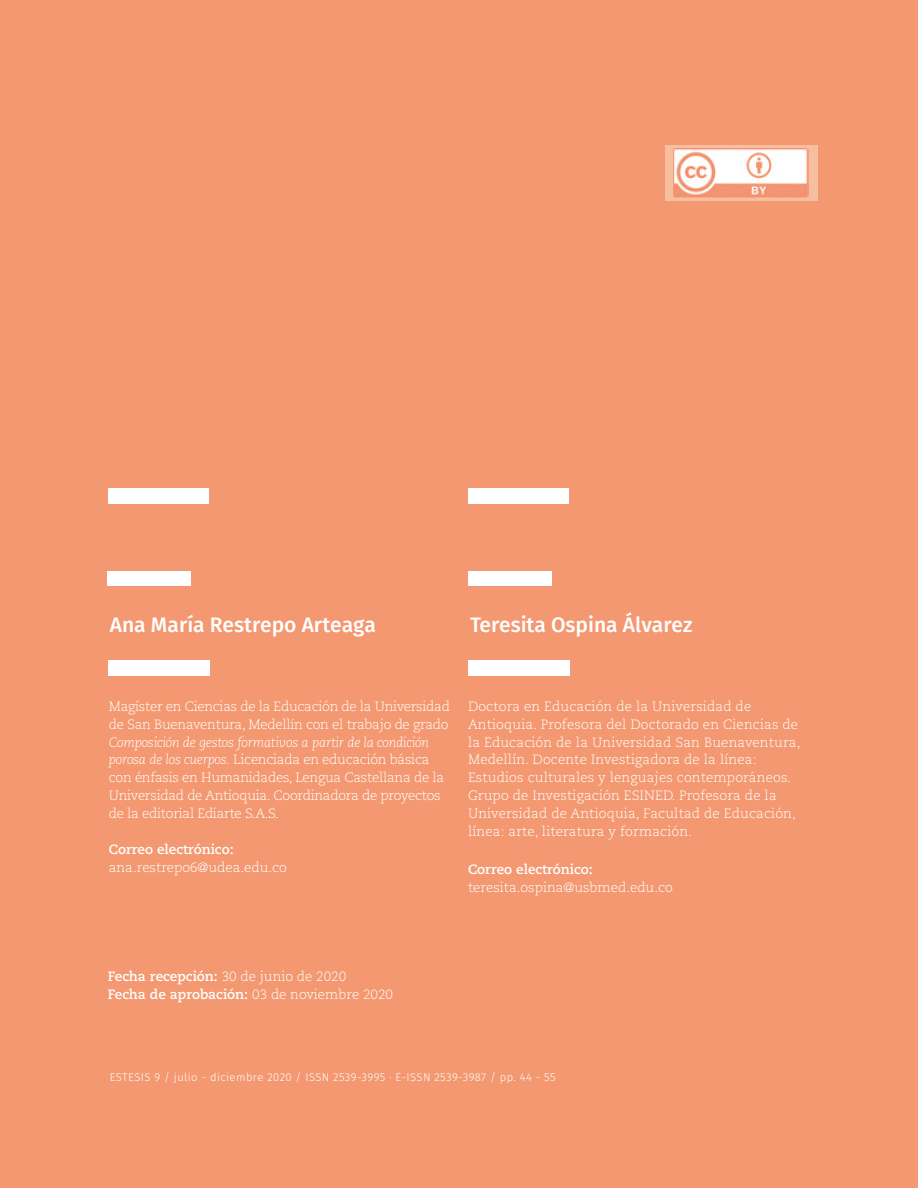
<style>
.page{position:relative;width:918px;height:1188px;background:#f39870}
.page>*{position:absolute;margin:0;border:0;box-sizing:border-box;transform-origin:0 0}
.t1{font:500 21px "Fira Sans";color:#fff}
.t2{font:300 13.5px/18px "Caecilia LT Std";color:#fff}
.t3{font:300 13.5px/18px "Caecilia LT Std";letter-spacing:-.02em;color:#fff}
.t4{font:700 13.5px/18px "Caecilia LT Std";color:#fff}
.t5{font:300 11.25px "Fira Sans";letter-spacing:.035em;color:#fff}
.s1{font-style:italic}
.s2{font-weight:300}
</style>
<div class="page">
<svg style="left:665px;top:146px;width:153px;height:55px;background:#f7b899"></svg>
<div style="left:108px;top:661px;width:101px;height:15px;background:#fff"></div>
<div style="left:108px;top:488px;width:100px;height:16px;background:#fff"></div>
<div style="left:108px;top:572px;width:83px;height:14px;background:#fff"></div>
<div style="left:468px;top:661px;width:102px;height:15px;background:#fff"></div>
<div style="left:468px;top:488px;width:100px;height:16px;background:#fff"></div>
<div style="left:468px;top:572px;width:83px;height:14px;background:#fff"></div>
<img style="left:674px;top:149px;width:135px;height:48px">
<h1 class="t1" style="left:110px;top:608px;width:268px">Ana María Restrepo Arteaga</h1>
<h1 class="t1" style="left:470px;top:608px;width:224px">Teresita Ospina Álvarez</h1>
<p class="t3" style="left:109px;top:697px;width:343px">Magíster en Ciencias de la Educación de la Universidad de San Buenaventura, Medellín con el trabajo de grado</p>
<p class="t3" style="left:109px;top:733px;width:337px"><span class="s1">Composición de gestos formativos a partir de la condición porosa de los cuerpos.</span> Licenciada en educación básica con énfasis en Humanidades, Lengua Castellana de la Universidad de Antioquia. Coordinadora de proyectos de la editorial Ediarte S.A.S.</p>
<p class="t4" style="left:109px;top:841px;width:126px">Correo electrónico:</p>
<p class="t2" style="left:109px;top:859px;width:180px">ana.restrepo6@udea.edu.co</p>
<p class="t2" style="left:468px;top:697px;width:334px">Doctora en Educación de la Universidad de Antioquia. Profesora del Doctorado en Ciencias de la Educación de la Universidad San Buenaventura, Medellín. Docente Investigadora de la línea:<br>Estudios culturales y lenguajes contemporáneos.<br>Grupo de Investigación ESINED. Profesora de la Universidad de Antioquia, Facultad de Educación, línea: arte, literatura y formación.</p>
<p class="t4" style="left:468px;top:861px;width:126px">Correo electrónico:</p>
<p class="t2" style="left:468px;top:879px;width:206px">teresita.ospina@usbmed.edu.co</p>
<p class="t4" style="left:108px;top:968px;width:287px">Fecha recepción: <span class="s2">30 de junio de 2020<br></span>Fecha de aprobación: <span class="s2">03 de noviembre 2020</span></p>
<p class="t5" style="left:110px;top:1069px;width:447px">ESTESIS 9 / julio - diciembre 2020 / ISSN 2539-3995 · E-ISSN 2539-3987 / pp. 44 - 55</p>
</div>
